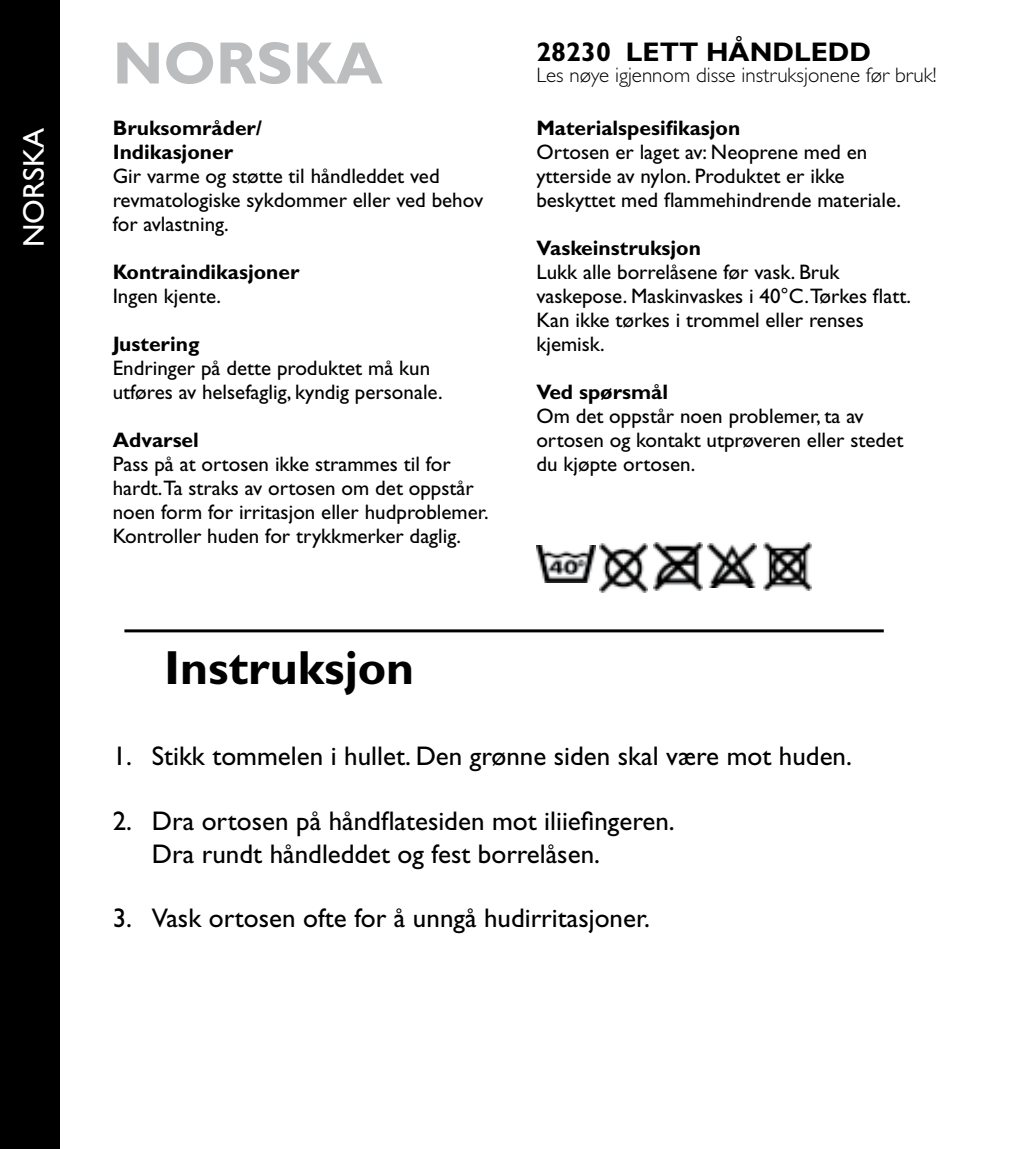
<style>
.page{position:relative;width:1021px;height:1149px;background:#fff}
.page>*{position:absolute;margin:0;border:0;box-sizing:border-box;transform-origin:0 0}
.t1{font:700 60px "Gill Sans Std";color:#bbbdbe}
.t2{font:700 48px "Gill Sans Std";color:#000}
.t3{font:30px "Gill Sans Std";color:#fff}
.t4{font:27px/32.4px "Gill Sans Std";color:#000}
.t5{font:700 27px "Gill Sans Std";color:#000}
.t6{font:21px/24px "Gill Sans Std";color:#000}
.t7{font:700 21px/24px "Gill Sans Std";color:#000}
.t8{font:300 21px "Gill Sans Std";color:#000}
</style>
<div class="page">
<div style="left:0;top:0;width:60px;height:1148px;background:#000"></div>
<hr style="left:124px;top:629px;width:759px;height:3px;background:#000">
<img style="left:536px;top:545px;width:60px;height:37px">
<img style="left:599px;top:543px;width:48px;height:49px">
<img style="left:653px;top:542px;width:49px;height:48px">
<img style="left:708px;top:543px;width:48px;height:44px">
<img style="left:763px;top:542px;width:48px;height:48px">
<h3 class="t3" style="left:17px;top:247px;width:121px;rotate:-90deg">NORSKA</h3>
<h1 class="t1" style="left:113px;top:28px;width:272px">NORSKA</h1>
<p class="t7" style="left:113px;top:115px;width:151px">Bruksområder/<br>Indikasjoner</p>
<p class="t6" style="left:113px;top:164px;width:372px">Gir varme og støtte til håndleddet ved revmatologiske sykdommer eller ved behov for avlastning.</p>
<p class="t7" style="left:113px;top:259px;width:188px">Kontraindikasjoner</p>
<p class="t6" style="left:113px;top:284px;width:110px">Ingen kjente.</p>
<p class="t7" style="left:113px;top:331px;width:88px">Justering</p>
<p class="t6" style="left:113px;top:356px;width:331px">Endringer på dette produktet må kun utføres av helsefaglig, kyndig personale.</p>
<p class="t7" style="left:113px;top:427px;width:88px">Advarsel</p>
<p class="t6" style="left:113px;top:452px;width:377px">Pass på at ortosen ikke strammes til for hardt.Ta straks av ortosen om det oppstår noen form for irritasjon eller hudproblemer.<br>Kontroller huden for trykkmerker daglig.</p>
<h2 class="t2" style="left:164px;top:638px;width:251px">Instruksjon</h2>
<p class="t5" style="left:536px;top:35px;width:336px">28230 LETT HÅNDLEDD</p>
<p class="t8" style="left:536px;top:63px;width:401px">Les nøye igjennom disse instruksjonene før bruk!</p>
<p class="t7" style="left:536px;top:115px;width:205px">Materialspesifikasjon</p>
<p class="t6" style="left:536px;top:140px;width:366px">Ortosen er laget av: Neoprene med en ytterside av nylon. Produktet er ikke beskyttet med flammehindrende materiale.</p>
<p class="t7" style="left:536px;top:235px;width:166px">Vaskeinstruksjon</p>
<p class="t6" style="left:536px;top:260px;width:376px">Lukk alle borrelåsene før vask. Bruk vaskepose. Maskinvaskes i 40°C.Tørkes flatt.<br>Kan ikke tørkes i trommel eller renses kjemisk.</p>
<p class="t7" style="left:536px;top:379px;width:133px">Ved spørsmål</p>
<p class="t6" style="left:536px;top:404px;width:368px">Om det oppstår noen problemer, ta av ortosen og kontakt utprøveren eller stedet du kjøpte ortosen.</p>
<p class="t4" style="left:113px;top:740px;width:740px">1. Stikk tommelen i hullet. Den grønne siden skal være mot huden.</p>
<p class="t4" style="left:152px;top:804px;width:524px;text-indent:-39px">2. Dra ortosen på håndflatesiden mot iliiefingeren.<br>Dra rundt håndleddet og fest borrelåsen.</p>
<p class="t4" style="left:113px;top:902px;width:538px">3. Vask ortosen ofte for å unngå hudirritasjoner.</p>
</div>
